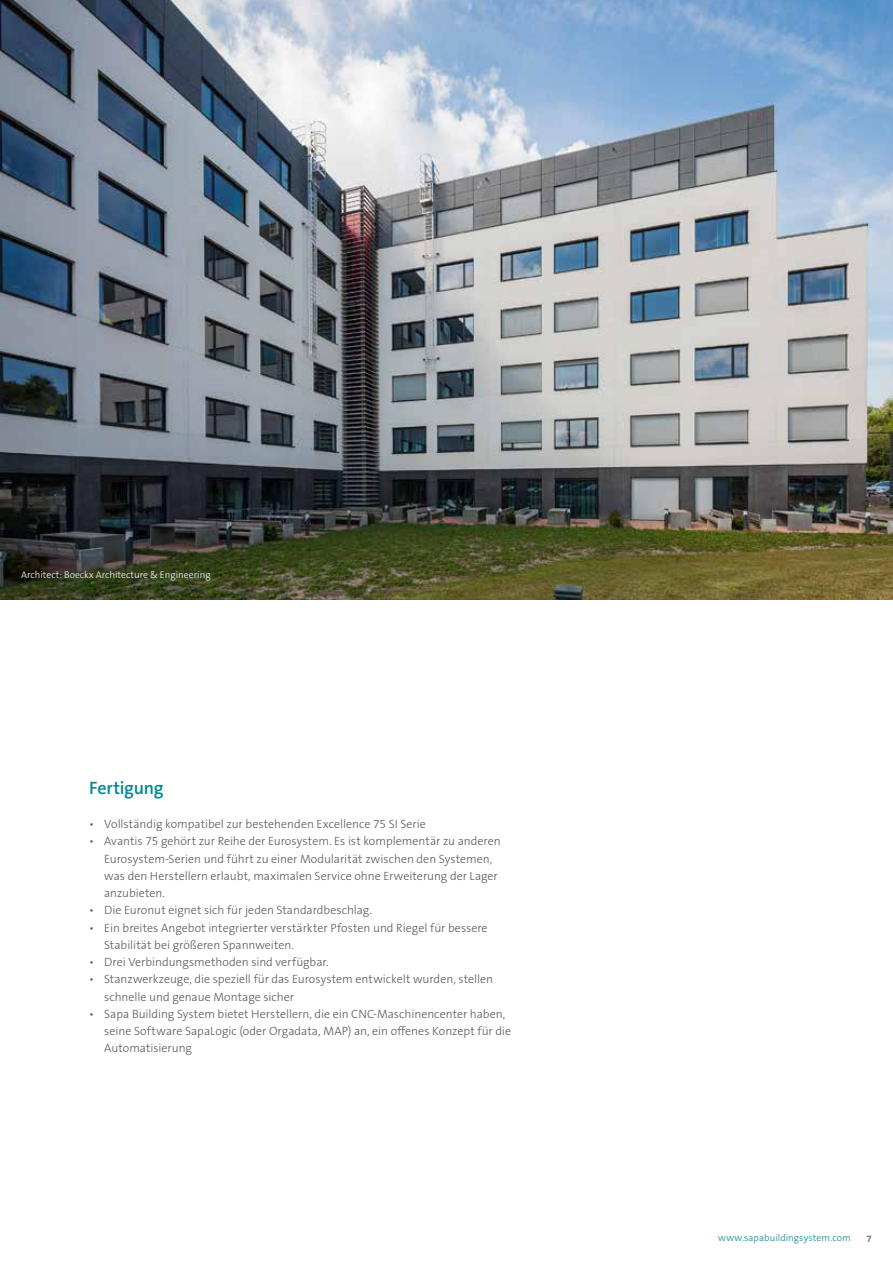
<style>
.page{position:relative;width:893px;height:1263px;background:#fff}
.page>*{position:absolute;margin:0;border:0;box-sizing:border-box;transform-origin:0 0}
.t1{font:600 18px "The Sans B W6";letter-spacing:-.015em;color:#008894}
.t2{font:300 12px/17.2px "The Sans B W3";color:#58585a}
.t3{font:300 9.75px "The Sans B W3";color:#fff}
.t4{font:300 9.75px "The Sans B W3";letter-spacing:.01em;color:#008894}
.t5{font:700 9.75px "The Sans B W7";color:#7e7b72}
</style>
<div class="page">
<img style="left:0;top:0;width:893px;height:600px">
<p class="t3" style="left:21px;top:569px;width:191px">Architect: Boeckx Architecture &amp; Engineering</p>
<h1 class="t1" style="left:89px;top:776px;width:76px">Fertigung</h1>
<p class="t2" style="left:89px;top:815px;width:338px">• Vollständig kompatibel zur bestehenden Excellence 75 SI Serie</p>
<p class="t2" style="left:104px;top:833px;width:398px;text-indent:-15px">• Avantis 75 gehört zur Reihe der Eurosystem. Es ist komplementär zu anderen Eurosystem-Serien und führt zu einer Modularität zwischen den Systemen, was den Herstellern erlaubt, maximalen Service ohne Erweiterung der Lager anzubieten.</p>
<p class="t2" style="left:89px;top:902px;width:284px">• Die Euronut eignet sich für jeden Standardbeschlag.</p>
<p class="t2" style="left:104px;top:919px;width:385px;text-indent:-15px">• Ein breites Angebot integrierter verstärkter Pfosten und Riegel für bessere<br>Stabilität bei größeren Spannweiten.</p>
<p class="t2" style="left:89px;top:953px;width:241px">• Drei Verbindungsmethoden sind verfügbar.</p>
<p class="t2" style="left:104px;top:971px;width:391px;text-indent:-15px">• Stanzwerkzeuge, die speziell für das Eurosystem entwickelt wurden, stellen schnelle und genaue Montage sicher</p>
<p class="t2" style="left:104px;top:1005px;width:408px;text-indent:-15px">• Sapa Building System bietet Herstellern, die ein CNC-Maschinencenter haben, seine Software SapaLogic (oder Orgadata, MAP) an, ein offenes Konzept für die<br>Automatisierung</p>
<p class="t4" style="left:718px;top:1232px;width:134px">www.sapabuildingsystem.com</p>
<p class="t5" style="left:866px;top:1232px;width:7px">7</p>
</div>
